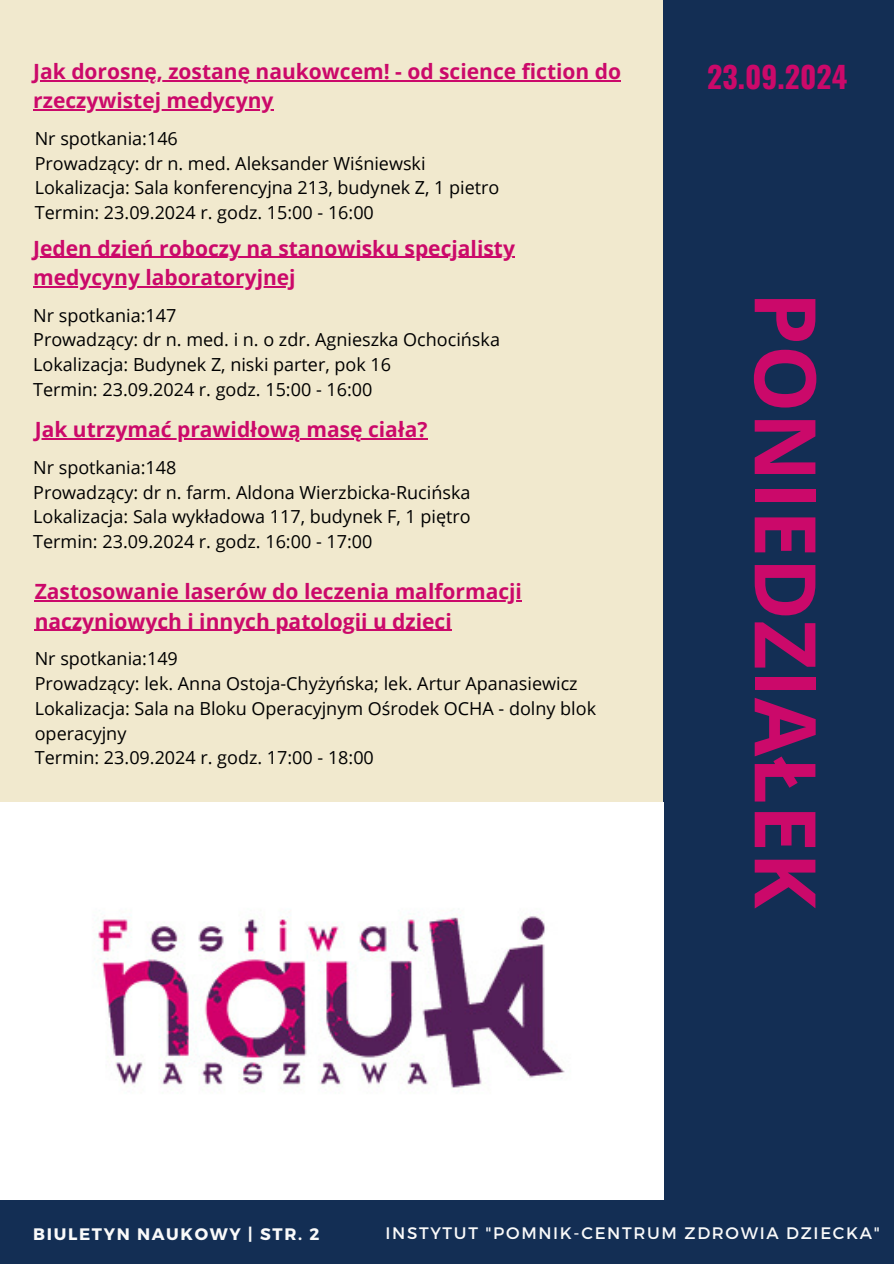
<style>
.page{position:relative;width:894px;height:1264px;background:#fff}
.page>*{position:absolute;margin:0;border:0;box-sizing:border-box;transform-origin:0 0}
.t1{font:700 85.05px "Open Sans";color:#cb096a}
.t2{font:700 29.7px "Oswald";color:#cb096a}
.t3{font:700 21px "Open Sans";color:#cb096a}
.t4{font:18px/24.8px "Open Sans";color:#000}
.t5{font:16.65px "Montserrat";letter-spacing:.1em;color:#fafafa}
.t6{font:700 16.65px "Montserrat";letter-spacing:.1em;color:#fafafa}
</style>
<div class="page">
<div style="left:0;top:0;width:893px;height:1263px;background:#f1e9ce"></div>
<div style="left:663px;top:0;width:230px;height:1199px;background:#132e54"></div>
<div style="left:0;top:1199px;width:893px;height:64px;background:#132e54"></div>
<img style="left:0;top:802px;width:663px;height:397px">
<hr style="left:33px;top:80px;width:588px;height:1px;background:#cb096a">
<hr style="left:33px;top:109px;width:240px;height:1px;background:#cb096a">
<hr style="left:33px;top:257px;width:482px;height:1px;background:#cb096a">
<hr style="left:33px;top:286px;width:262px;height:1px;background:#cb096a">
<hr style="left:35px;top:438px;width:392px;height:1px;background:#cb096a">
<hr style="left:35px;top:600px;width:487px;height:1px;background:#cb096a">
<hr style="left:35px;top:629px;width:416px;height:2px;background:#cb096a">
<h3 class="t3" style="left:33px;top:56px;width:589px">Jak dorosnę, zostanę naukowcem! - od science fiction do</h3>
<p class="t3" style="left:33px;top:86px;width:241px">rzeczywistej medycyny</p>
<p class="t4" style="left:35px;top:125px;width:145px">Nr spotkania:146</p>
<p class="t4" style="left:35px;top:150px;width:392px">Prowadzący: dr n. med. Aleksander Wiśniewski</p>
<p class="t4" style="left:35px;top:175px;width:466px">Lokalizacja: Sala konferencyjna 213, budynek Z, 1 pietro</p>
<h3 class="t4" style="left:35px;top:200px;width:340px">Termin: 23.09.2024 r. godz. 15:00 - 16:00</h3>
<p class="t3" style="left:33px;top:233px;width:483px">Jeden dzień roboczy na stanowisku specjalisty</p>
<p class="t3" style="left:33px;top:262px;width:264px">medycyny laboratoryjnej</p>
<p class="t4" style="left:33px;top:302px;width:145px">Nr spotkania:147</p>
<p class="t4" style="left:33px;top:327px;width:468px">Prowadzący: dr n. med. i n. o zdr. Agnieszka Ochocińska</p>
<h3 class="t4" style="left:33px;top:352px;width:359px">Lokalizacja: Budynek Z, niski parter, pok 16</h3>
<p class="t4" style="left:33px;top:376px;width:340px">Termin: 23.09.2024 r. godz. 15:00 - 16:00</p>
<p class="t3" style="left:35px;top:415px;width:394px">Jak utrzymać prawidłową masę ciała?</p>
<p class="t4" style="left:33px;top:454px;width:145px">Nr spotkania:148</p>
<p class="t4" style="left:33px;top:479px;width:438px">Prowadzący: dr n. farm. Aldona Wierzbicka-Rucińska</p>
<p class="t4" style="left:33px;top:504px;width:439px">Lokalizacja: Sala wykładowa 117, budynek F, 1 piętro</p>
<p class="t4" style="left:33px;top:528px;width:340px">Termin: 23.09.2024 r. godz. 16:00 - 17:00</p>
<h1 class="t3" style="left:35px;top:577px;width:488px">Zastosowanie laserów do leczenia malformacji</h1>
<h2 class="t3" style="left:35px;top:606px;width:418px">naczyniowych i innych patologii u dzieci</h2>
<p class="t4" style="left:35px;top:646px;width:145px">Nr spotkania:149</p>
<h4 class="t4" style="left:35px;top:670px;width:544px">Prowadzący: lek. Anna Ostoja-Chyżyńska; lek. Artur Apanasiewicz</h4>
<h5 class="t4" style="left:35px;top:695px;width:562px">Lokalizacja: Sala na Bloku Operacyjnym Ośrodek OCHA - dolny blok operacyjny<br>Termin: 23.09.2024 r. godz. 17:00 - 18:00</h5>
<p class="t2" style="left:707px;top:53px;width:141px">23.09.2024</p>
<p class="t1" style="left:845px;top:291px;width:618px;rotate:90deg">PONIEDZIAŁEK</p>
<p class="t6" style="left:33px;top:1222px;width:287px">BIULETYN NAUKOWY | STR. 2</p>
<p class="t5" style="left:385px;top:1222px;width:495px">INSTYTUT "POMNIK-CENTRUM ZDROWIA DZIECKA"</p>
</div>
